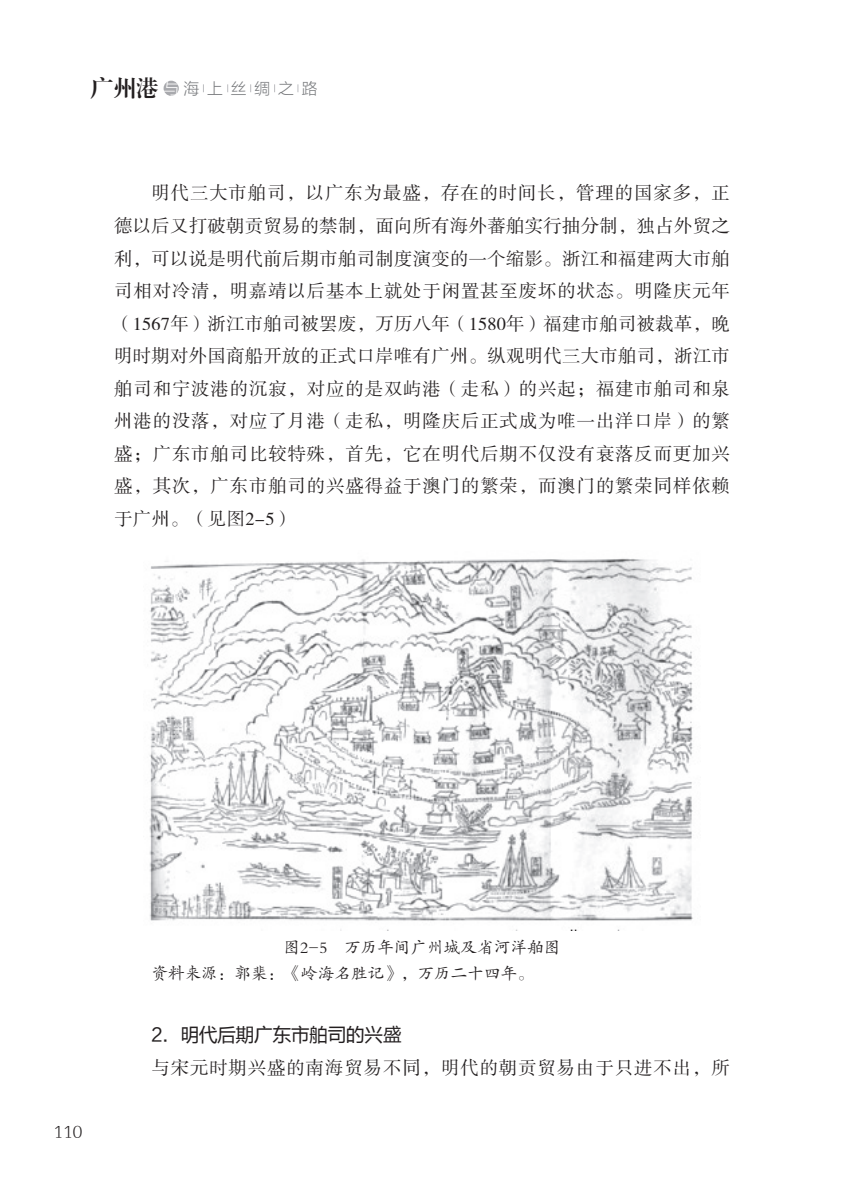
<style>
.page{position:relative;width:844px;height:1191px;background:#fff}
.page>*{position:absolute;margin:0;border:0;box-sizing:border-box;transform-origin:0 0}
.t1{font:18.38px/32.6px "FZSSK GBK1 0";letter-spacing:.05em;color:#231f20;text-align:justify}
.t2{font:18.38px "FZLTH GB1 4";color:#231f20}
.t3{font:17.5px "FZBYFKSK GBK1 0";color:#231f20}
.t4{font:16.62px/26.2px "FZKTK GBK1 0";color:#231f20}
.t5{font:15.75px "FZLTXHK GBK1 0";letter-spacing:.5em;color:#76787b}
.s1{font-family:"FZXBSK GBK1 0";font-size:22.75px;color:#231f20}
.s2{color:#fff}
</style>
<div class="page">
<div style="left:163px;top:81px;width:16px;height:15px;background:#a8a9ad;border-radius:50%"></div>
<img style="left:149px;top:558px;width:544px;height:373px">
<p class="t5" style="left:91px;top:80px;width:228px"><span class="s1">广州港</span><span class="s2">与</span>海上丝绸之路</p>
<p class="t1" style="left:114px;top:178px;width:617px;text-indent:37px">明代三大市舶司，以广东为最盛，存在的时间长，管理的国家多，正德以后又打破朝贡贸易的禁制，面向所有海外蕃舶实行抽分制，独占外贸之利，可以说是明代前后期市舶司制度演变的一个缩影。浙江和福建两大市舶司相对冷清，明嘉靖以后基本上就处于闲置甚至废坏的状态。明隆庆元年（1567年）浙江市舶司被罢废，万历八年（1580年）福建市舶司被裁革，晚明时期对外国商船开放的正式口岸唯有广州。纵观明代三大市舶司，浙江市舶司和宁波港的沉寂，对应的是双屿港（走私）的兴起；福建市舶司和泉州港的没落，对应了月港（走私，明隆庆后正式成为唯一出洋口岸）的繁盛；广东市舶司比较特殊，首先，它在明代后期不仅没有衰落反而更加兴盛，其次，广东市舶司的兴盛得益于澳门的繁荣，而澳门的繁荣同样依赖于广州。（见图2-5）</p>
<p class="t3" style="left:54px;top:1122px;width:30px">110</p>
<p class="t4" style="left:151px;top:934px;width:410px;text-indent:132px">图2-5　万历年间广州城及省河洋舶图资料来源：郭棐：《岭海名胜记》，万历二十四年。</p>
<p class="t2" style="left:151px;top:1024px;width:251px">2．明代后期广东市舶司的兴盛</p>
<p class="t1" style="left:151px;top:1052px;width:579px">与宋元时期兴盛的南海贸易不同，明代的朝贡贸易由于只进不出，所</p>
</div>
